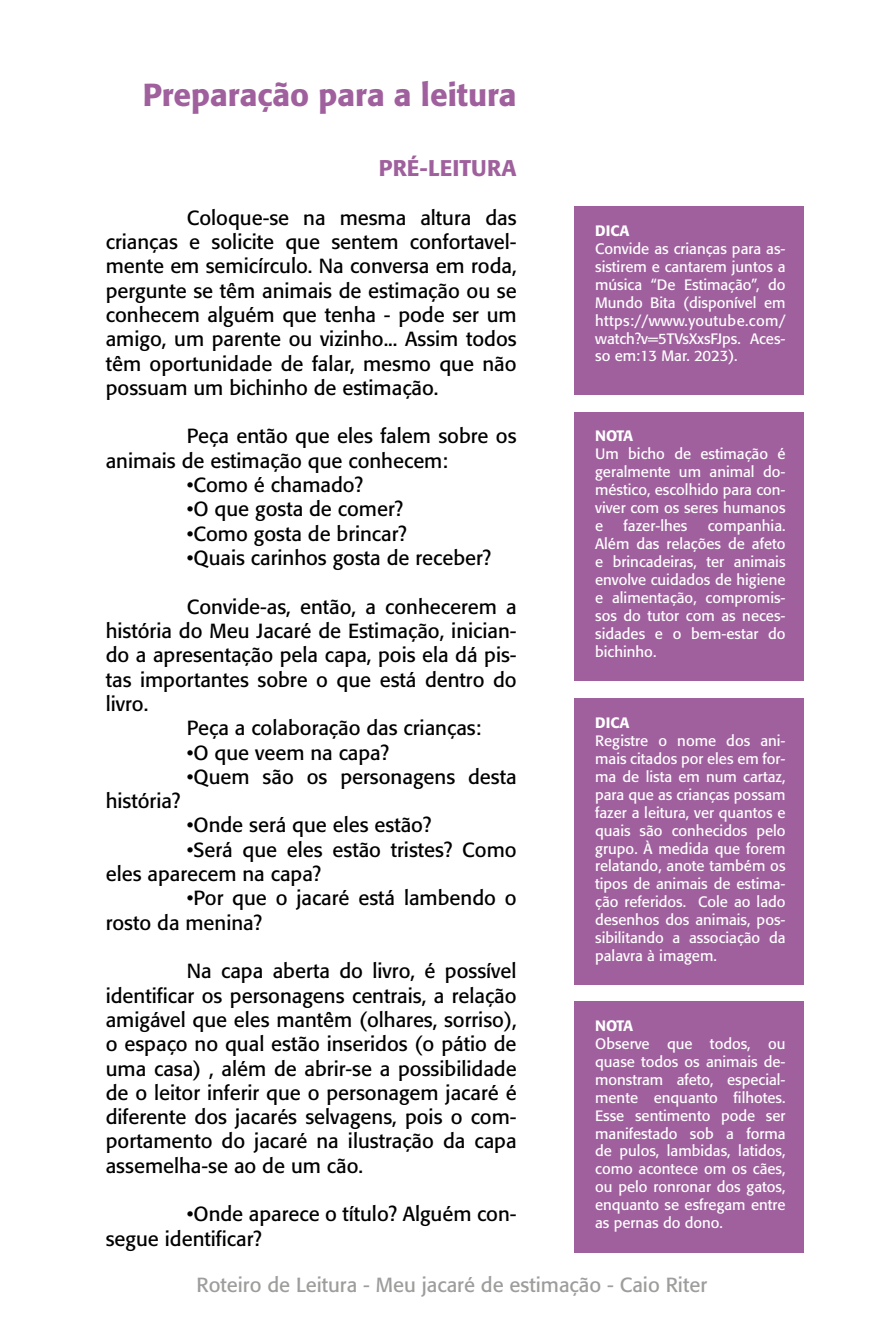
<style>
.page{position:relative;width:893px;height:1340px;background:#fff}
.page>*{position:absolute;margin:0;border:0;box-sizing:border-box;transform-origin:0 0}
.t1{font:500 31.5px "Formata";color:#9f609d}
.t2{font:500 22.5px "Formata";color:#9f609d}
.t3{font:20.25px/24.3px "Formata";color:#000}
.t4{font:20.25px "Formata";color:#9d9d9c}
.t5{font:14.85px/18px "Formata";color:#fff;text-align:justify}
.t6{font:500 14.85px "Formata";color:#fff}
</style>
<div class="page">
<div style="left:574px;top:206px;width:229px;height:188px;background:#9f609d"></div>
<div style="left:574px;top:1001px;width:229px;height:251px;background:#9f609d"></div>
<div style="left:574px;top:411px;width:229px;height:269px;background:#9f609d"></div>
<div style="left:574px;top:698px;width:229px;height:287px;background:#9f609d"></div>
<h1 class="t1" style="left:143px;top:76px;width:375px">Preparação para a leitura</h1>
<p class="t2" style="left:379px;top:154px;width:139px">PRÉ-LEITURA</p>
<p class="t3" style="left:106px;top:205px;width:412px;text-align:justify;text-indent:81px">Coloque-se na mesma altura das crianças e solicite que sentem confortavel&shy;mente em semicírculo. Na conversa em roda, pergunte se têm animais de estimação ou se conhecem alguém que tenha - pode ser um amigo, um parente ou vizinho... Assim todos têm oportunidade de falar, mesmo que não possuam um bichinho de estimação.</p>
<p class="t3" style="left:106px;top:424px;width:412px;text-indent:81px">Peça então que eles falem sobre os animais de estimação que conhecem:</p>
<p class="t3" style="left:187px;top:473px;width:178px">•Como é chamado?</p>
<p class="t3" style="left:187px;top:497px;width:218px">•O que gosta de comer?</p>
<p class="t3" style="left:187px;top:521px;width:222px">•Como gosta de brincar?</p>
<p class="t3" style="left:187px;top:545px;width:306px">•Quais carinhos gosta de receber?</p>
<p class="t3" style="left:187px;top:594px;width:331px">Convide-as, então, a conhecerem a</p>
<p class="t3" style="left:106px;top:618px;width:412px">história do Meu Jacaré de Estimação, inician-</p>
<p class="t3" style="left:106px;top:643px;width:412px">do a apresentação pela capa, pois ela dá pis-</p>
<p class="t3" style="left:106px;top:667px;width:412px">tas importantes sobre o que está dentro do</p>
<p class="t3" style="left:106px;top:691px;width:44px">livro.</p>
<p class="t3" style="left:187px;top:716px;width:296px">Peça a colaboração das crianças:</p>
<p class="t3" style="left:187px;top:740px;width:204px">•O que veem na capa?</p>
<p class="t3" style="left:187px;top:764px;width:331px">•Quem são os personagens desta</p>
<p class="t3" style="left:106px;top:788px;width:76px">história?</p>
<p class="t3" style="left:187px;top:813px;width:246px">•Onde será que eles estão?</p>
<p class="t3" style="left:106px;top:837px;width:412px;text-indent:81px">•Será que eles estão tristes? Como eles aparecem na capa?</p>
<p class="t3" style="left:106px;top:886px;width:412px;text-indent:81px">•Por que o jacaré está lambendo o rosto da menina?</p>
<p class="t3" style="left:106px;top:959px;width:412px;text-align:justify;text-indent:81px">Na capa aberta do livro, é possível identificar os personagens centrais, a relação amigável que eles mantêm (olhares, sorriso), o espaço no qual estão inseridos (o pátio de uma casa) , além de abrir-se a possibilidade de o leitor inferir que o personagem jacaré é diferente dos jacarés selvagens, pois o com&shy;portamento do jacaré na ilustração da capa assemelha-se ao de um cão.</p>
<p class="t3" style="left:106px;top:1202px;width:412px;text-indent:81px">•Onde aparece o título? Alguém con&shy;segue identificar?</p>
<p class="t6" style="left:595px;top:221px;width:36px">DICA</p>
<p class="t5" style="left:595px;top:239px;width:192px">Convide as crianças para as&shy;sistirem e cantarem juntos a música “De Estimação”, do Mundo Bita (disponível em https://www.youtube.com/ watch?v=5TVsXxsFJps. Aces&shy;so em:13 Mar. 2023).</p>
<p class="t6" style="left:595px;top:427px;width:40px">NOTA</p>
<p class="t5" style="left:595px;top:445px;width:192px">Um bicho de estimação é geralmente um animal do&shy;méstico, escolhido para con&shy;viver com os seres humanos e</p>
<p class="t5" style="left:595px;top:516px;width:192px;text-indent:113px">companhia.<br>Além das relações de afeto e brincadeiras, ter animais envolve cuidados de higiene e alimentação, compromis&shy;sos do tutor com as neces&shy;sidades e o bem-estar do bichinho.</p>
<p class="t5" style="left:624px;top:516px;width:65px">fazer-lhes</p>
<p class="t6" style="left:595px;top:713px;width:36px">DICA</p>
<p class="t5" style="left:595px;top:731px;width:192px">Registre o nome dos ani&shy;mais citados por eles em for&shy;ma de lista em num cartaz, para que as crianças possam fazer a leitura, ver quantos e quais são conhecidos pelo grupo. À medida que forem relatando, anote também os tipos de animais de estima&shy;ção referidos. Cole ao lado desenhos dos animais, pos&shy;sibilitando a associação da palavra à imagem.</p>
<p class="t6" style="left:595px;top:1016px;width:40px">NOTA</p>
<p class="t5" style="left:595px;top:1034px;width:192px">Observe que todos, ou quase todos os animais de&shy;monstram afeto, especial&shy;mente enquanto filhotes.<br>Esse sentimento pode ser manifestado sob a forma de pulos, lambidas, latidos, como acontece om os cães, ou pelo ronronar dos gatos, enquanto se esfregam entre as pernas do dono.</p>
<p class="t4" style="left:197px;top:1272px;width:512px">Roteiro de Leitura - Meu jacaré de estimação - Caio Riter</p>
</div>
